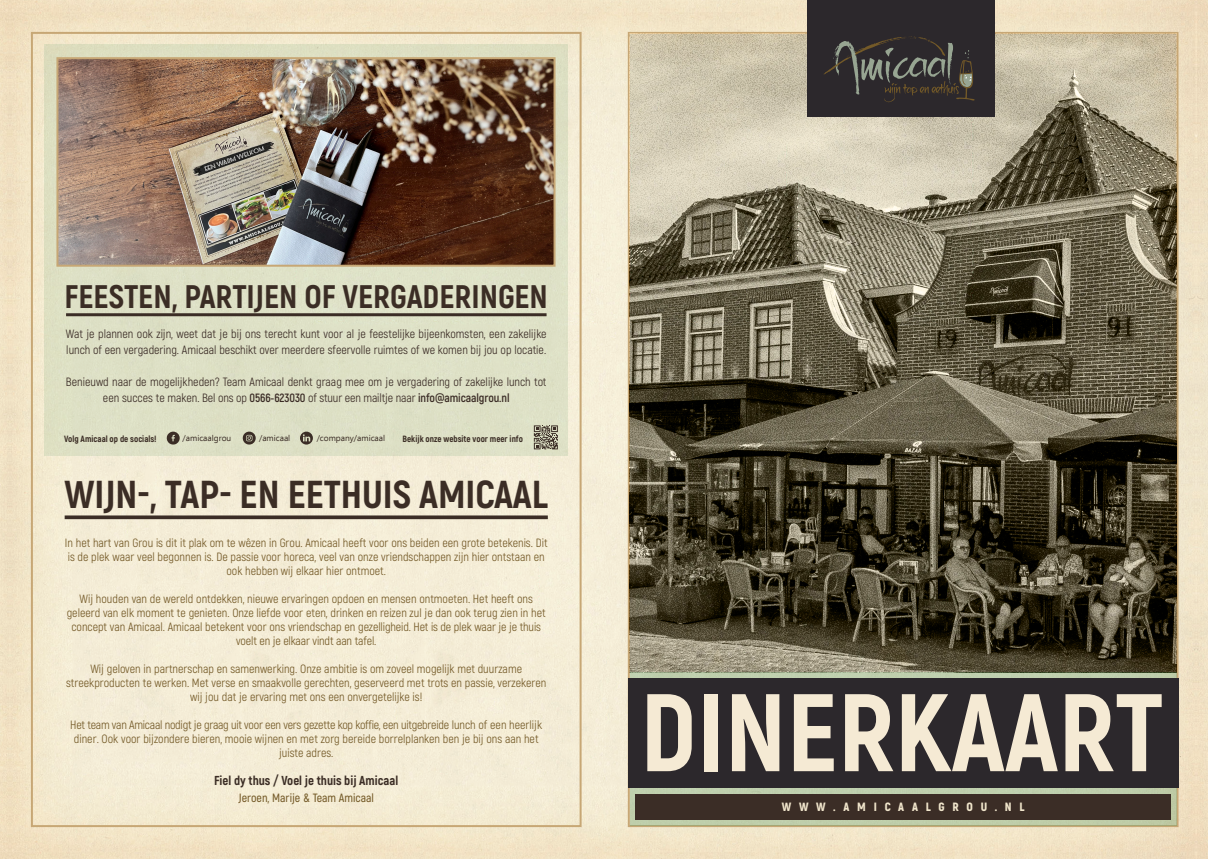
<style>
.page{position:relative;width:1208px;height:859px;background:#fff}
.page>*{position:absolute;margin:0;border:0;box-sizing:border-box;transform-origin:0 0}
.t1{font:800 110px "Akrobat";color:#f5ead4}
.t2{font:800 38.9px "Akrobat";color:#3b2d25}
.t3{font:800 32.6px "Akrobat";color:#3b2d25}
.t4{font:800 13px "Akrobat";color:#3b2d25}
.t5{font:12px/14px "Akrobat";color:#745a28;text-align:center}
.t6{font:12px/16px "Akrobat";color:#3a2b25}
.t7{font:600 12px "Akrobat";color:#745a28}
.t8{font:900 12px "Akrobat";letter-spacing:.65em;color:#f1e6cc}
.t9{font:800 9.1px "Akrobat";color:#3b2d25}
.t10{font:8.4px "Ebrima";color:#3b2d26}
.s1{font-weight:700}
</style>
<div class="page">
<img style="left:0;top:0;width:1208px;height:859px">
<div style="left:630px;top:788px;width:546px;height:37px;background:linear-gradient(to right,#bfd0ae,#becda9)"></div>
<div style="left:630px;top:672px;width:546px;height:6px;background:#bfd0ae"></div>
<div style="left:628px;top:678px;width:550px;height:110px;background:#2c282c"></div>
<div style="left:635px;top:794px;width:536px;height:25px;background:#3b2d26"></div>
<img style="left:630px;top:34px;width:546px;height:638px">
<div style="left:807px;top:0;width:188px;height:116px;background:#2c282c"></div>
<svg style="left:824px;top:36px;width:151px;height:66px"></svg>
<div style="left:44px;top:45px;width:524px;height:411px;background:#dde0c5"></div>
<svg style="left:65px;top:515px;width:483px;height:4px;background:#51433b"></svg>
<hr style="left:66px;top:313px;width:480px;height:3px;background:#3b2d26">
<svg style="left:166px;top:432px;width:14px;height:13px"></svg>
<svg style="left:300px;top:432px;width:13px;height:13px"></svg>
<svg style="left:242px;top:432px;width:14px;height:13px"></svg>
<svg style="left:534px;top:425px;width:24px;height:24px"></svg>
<img style="left:59px;top:60px;width:493px;height:204px">
<div style="left:56px;top:57px;width:499px;height:210px;border:2px solid #c7a775"></div>
<p class="t3" style="left:64px;top:276px;width:485px">FEESTEN, PARTIJEN OF VERGADERINGEN</p>
<p class="t6" style="left:66px;top:325px;width:482px">Wat je plannen ook zijn, weet dat je bij ons terecht kunt voor al je feestelijke bijeenkomsten, een zakelijke lunch of een vergadering. Amicaal beschikt over meerdere sfeervolle ruimtes of we komen bij jou op locatie.</p>
<p class="t6" style="left:66px;top:373px;width:482px;text-align:center">Benieuwd naar de mogelijkheden? Team Amicaal denkt graag mee om je vergadering of zakelijke lunch tot een succes te maken. Bel ons op <span class="s1">0566-623030</span> of stuur een mailtje naar <span class="s1">info@amicaalgrou.nl</span></p>
<p class="t9" style="left:64px;top:433px;width:94px">Volg Amicaal op de socials!</p>
<p class="t10" style="left:183px;top:432px;width:50px">/amicaalgrou</p>
<p class="t10" style="left:259px;top:432px;width:33px">/amicaal</p>
<p class="t10" style="left:317px;top:432px;width:70px">/company/amicaal</p>
<p class="t9" style="left:402px;top:433px;width:122px">Bekijk onze website voor meer info</p>
<p class="t2" style="left:64px;top:470px;width:485px">WIJN-, TAP- EN EETHUIS AMICAAL</p>
<p class="t5" style="left:65px;top:536px;width:484px">In het hart van Grou is dit it plak om te wêzen in Grou. Amicaal heeft voor ons beiden een grote betekenis. Dit is de plek waar veel begonnen is. De passie voor horeca, veel van onze vriendschappen zijn hier ontstaan en ook hebben wij elkaar hier ontmoet.</p>
<p class="t5" style="left:67px;top:592px;width:480px">Wij houden van de wereld ontdekken, nieuwe ervaringen opdoen en mensen ontmoeten. Het heeft ons geleerd van elk moment te genieten. Onze liefde voor eten, drinken en reizen zul je dan ook terug zien in het concept van Amicaal. Amicaal betekent voor ons vriendschap en gezelligheid. Het is de plek waar je je thuis voelt en je elkaar vindt aan tafel.</p>
<p class="t5" style="left:66px;top:662px;width:482px">Wij geloven in partnerschap en samenwerking. Onze ambitie is om zoveel mogelijk met duurzame streekproducten te werken. Met verse en smaakvolle gerechten, geserveerd met trots en passie, verzekeren wij jou dat je ervaring met ons een onvergetelijke is!</p>
<p class="t5" style="left:70px;top:718px;width:473px">Het team van Amicaal nodigt je graag uit voor een vers gezette kop koffie, een uitgebreide lunch of een heerlijk diner. Ook voor bijzondere bieren, mooie wijnen en met zorg bereide borrelplanken ben je bij ons aan het juiste adres.</p>
<p class="t4" style="left:214px;top:772px;width:185px">Fiel dy thus / Voel je thuis bij Amicaal</p>
<p class="t7" style="left:238px;top:791px;width:137px">Jeroen, Marije &amp; Team Amicaal</p>
<p class="t1" style="left:640px;top:663px;width:525px">DINERKAART</p>
<p class="t8" style="left:781px;top:799px;width:244px">WWW.AMICAALGROU.NL</p>
</div>
